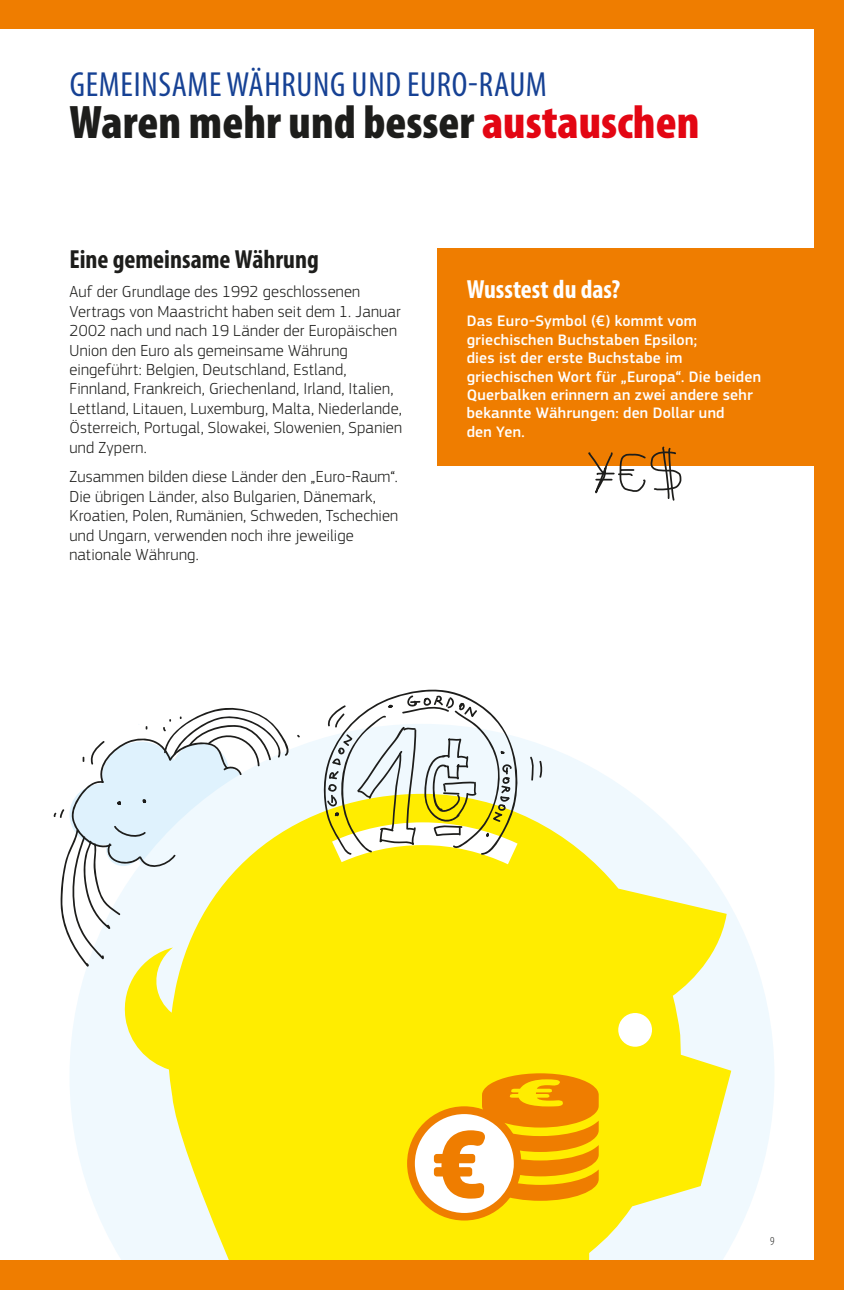
<style>
.page{position:relative;width:844px;height:1290px;background:#fff}
.page>*{position:absolute;margin:0;border:0;box-sizing:border-box;transform-origin:0 0}
.title_2{font:900 condensed 47.25px "Myriad Pro";color:#1d1d1b}
.title_2-2{font:condensed 35px "Myriad Pro";letter-spacing:.02em;color:#164194}
.title_3_break{font:700 condensed 26.25px "Myriad Pro";color:#1d1d1b}
.box_title_berlin_wal{font:700 condensed 26.25px "Myriad Pro";color:#fff}
.body{font:300 16.62px/19.4px "EC Square Sans Pro";letter-spacing:.01em;color:#1d1d1b}
.box_body_2{font:500 15.75px/18.4px "EC Square Sans Pro";letter-spacing:.015em;color:#fff}
.t1{font:300 condensed 12.25px "Myriad Pro";color:#1d1d1b}
.s1{color:#e30613}
</style>
<div class="page">
<div style="left:0;top:0;width:843px;height:1290px;background:#ef7d00"></div>
<div style="left:0;top:30px;width:814px;height:1230px;background:#fff"></div>
<div style="left:437px;top:248px;width:406px;height:217px;background:#ef7d00"></div>
<svg style="left:70px;top:738px;width:704px;height:520px;fill:#f0f9fe"></svg>
<svg style="left:121px;top:794px;width:610px;height:466px;fill:#ffed00"></svg>
<div style="left:618px;top:1013px;width:33px;height:34px;background:#fff;border-radius:50%"></div>
<div style="left:407px;top:1106px;width:114px;height:114px;background:#ef7d00;border-radius:50%"></div>
<svg style="left:415px;top:1073px;width:183px;height:140px;background:#f7bc38"></svg>
<svg style="left:586px;top:446px;width:96px;height:55px"></svg>
<svg style="left:529px;top:756px;width:13px;height:25px"></svg>
<svg style="left:54px;top:707px;width:246px;height:260px"></svg>
<svg style="left:322px;top:689px;width:199px;height:175px"></svg>
<p class="title_2-2" style="left:70px;top:63px;width:478px">GEMEINSAME WÄHRUNG UND EURO-RAUM</p>
<p class="title_2" style="left:69px;top:92px;width:631px">Waren mehr und besser <span class="s1">austauschen</span></p>
<p class="title_3_break" style="left:69px;top:243px;width:251px">Eine gemeinsame Währung</p>
<p class="body" style="left:69px;top:282px;width:334px">Auf der Grundlage des 1992 geschlossenen Vertrags von Maastricht haben seit dem 1. Januar 2002 nach und nach 19 Länder der Europäischen Union den Euro als gemeinsame Währung eingeführt: Belgien, Deutschland, Estland, Finnland, Frankreich, Griechenland, Irland, Italien, Lettland, Litauen, Luxemburg, Malta, Niederlande, Österreich, Portugal, Slowakei, Slowenien, Spanien und Zypern.</p>
<p class="body" style="left:69px;top:467px;width:330px">Zusammen bilden diese Länder den „Euro-Raum“.<br>Die übrigen Länder, also Bulgarien, Dänemark, Kroatien, Polen, Rumänien, Schweden, Tschechien und Ungarn, verwenden noch ihre jeweilige nationale Währung.</p>
<p class="box_title_berlin_wal" style="left:466px;top:273px;width:155px">Wusstest du das?</p>
<p class="box_body_2" style="left:466px;top:312px;width:296px">Das Euro-Symbol (€) kommt vom griechischen Buchstaben Epsilon;<br>dies ist der erste Buchstabe im griechischen Wort für „Europa“. Die beiden<br>Querbalken erinnern an zwei andere sehr bekannte Währungen: den Dollar und<br>den Yen.</p>
<p class="t1" style="left:769px;top:1233px;width:6px">9</p>
</div>
